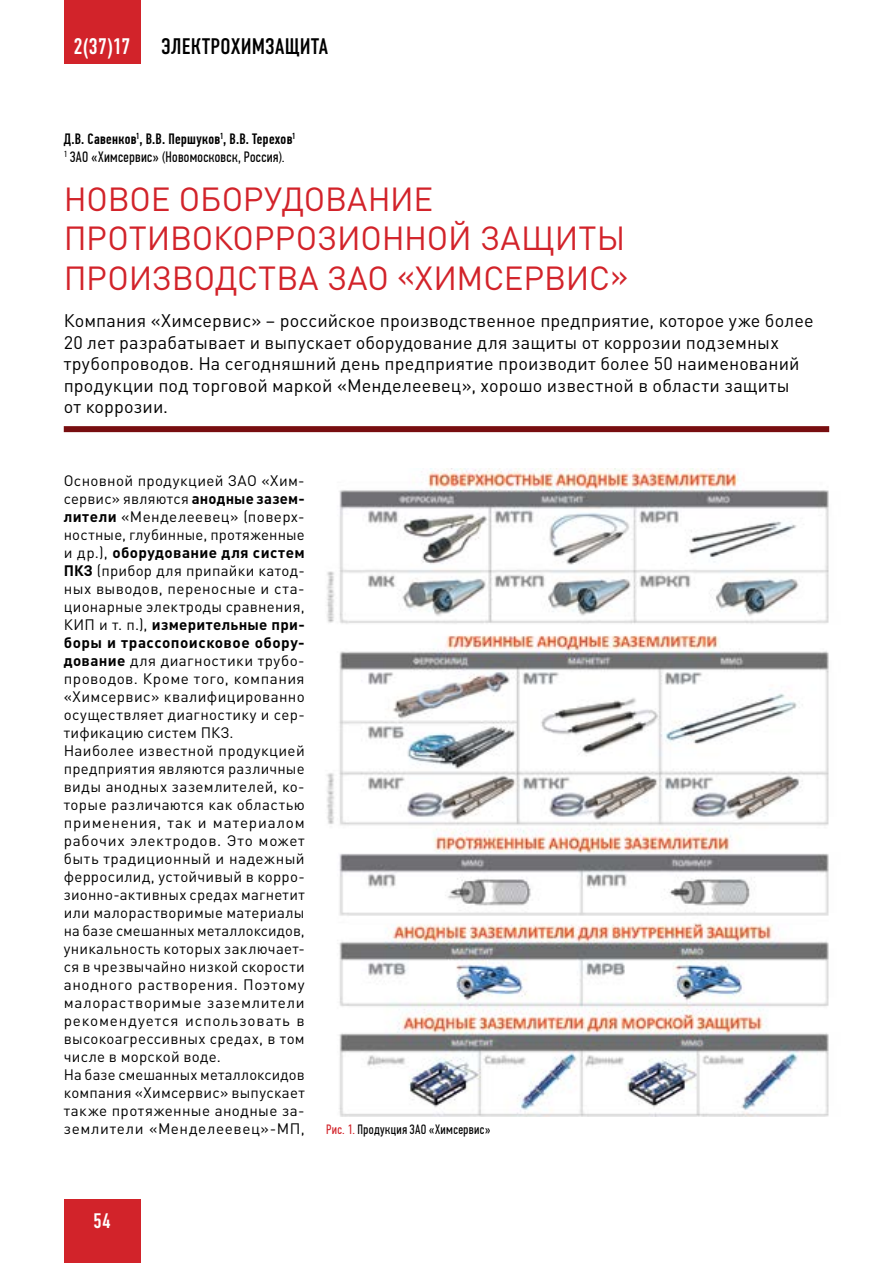
<style>
.page{position:relative;width:893px;height:1263px;background:#fff}
.page>*{position:absolute;margin:0;border:0;box-sizing:border-box;transform-origin:0 0}
.t1{font:33px/39.6px "DIN Pro";letter-spacing:-.005em;color:#d2232a}
.t2{font:22.5px "DIN Condensed C";letter-spacing:.015em;color:#000}
.t3{font:22.5px "DIN Condensed C";color:#fff}
.t4{font:21px "DIN Condensed C";color:#fff}
.t5{font:18px/21.6px "DIN Pro";letter-spacing:.005em;color:#000}
.t6{font:15px/18px "DIN Pro";letter-spacing:.025em;color:#000}
.t7{font:500 15px/18px "PF Din Text Comp Pro";letter-spacing:.02em;color:#000}
.t8{font:13.5px "PF Din Text Comp Pro";letter-spacing:.025em;color:#000}
.s1{font-weight:400}
.s2{font-weight:700}
.s3{color:#d2232a}
</style>
<div class="page">
<div style="left:64px;top:1199px;width:76px;height:64px;background:#d2232a"></div>
<div style="left:64px;top:0;width:76px;height:64px;background:#d2232a"></div>
<div style="left:64px;top:426px;width:765px;height:6px;background:#780e10"></div>
<img style="left:327px;top:468px;width:502px;height:648px">
<h2 class="t3" style="left:73px;top:34px;width:59px">2(37)17</h2>
<h2 class="t2" style="left:162px;top:34px;width:168px">ЭЛЕКТРОХИМЗАЩИТА</h2>
<p class="t7" style="left:64px;top:130px;width:233px">Д.В. Савенков<sup>1</sup>, В.В. Першуков<sup>1</sup>, В.В. Терехов<sup>1<br></sup><sup>1</sup> <span class="s1">ЗАО «Химсервис» (Новомосковск, Россия).</span></p>
<h1 class="t1" style="left:64px;top:178px;width:566px">НОВОЕ ОБОРУДОВАНИЕ<br>ПРОТИВОКОРРОЗИОННОЙ ЗАЩИТЫ<br>ПРОИЗВОДСТВА ЗАО «ХИМСЕРВИС»</h1>
<p class="t5" style="left:64px;top:309px;width:751px">Компания «Химсервис» – российское производственное предприятие, которое уже более 20 лет разрабатывает и выпускает оборудование для защиты от коррозии подземных трубопроводов. На сегодняшний день предприятие производит более 50 наименований продукции под торговой маркой «Менделеевец», хорошо известной в области защиты<br>от коррозии.</p>
<p class="t6" style="left:64px;top:471px;width:242px">Основной продукцией ЗАО «Хим&shy;сервис» являются <span class="s2">анодные зазем&shy;лители</span> «Менделеевец» (поверх&shy;ностные, глубинные, протяженные и др.), <span class="s2">оборудование для систем<br>ПКЗ</span> (прибор для припайки катод&shy;ных выводов, переносные и ста&shy;ционарные электроды сравнения,<br>КИП и т. п.), <span class="s2">измерительные при&shy;боры и трассопоисковое обору&shy;дование</span> для диагностики трубо&shy;проводов. Кроме того, компания «Химсервис» квалифицированно осуществляет диагностику и сер&shy;тификацию систем ПКЗ.<br>Наиболее известной продукцией предприятия являются различные виды анодных заземлителей, ко&shy;торые различаются как областью применения, так и материалом рабочих электродов. Это может быть традиционный и надежный ферросилид, устойчивый в корро&shy;зионно-активных средах магнетит или малорастворимые материалы на базе смешанных металлоксидов, уникальность которых заключает&shy;ся в чрезвычайно низкой скорости анодного растворения. Поэтому малорастворимые заземлители рекомендуется использовать в высокоагрессивных средах, в том числе в морской воде.<br>На базе смешанных металлоксидов компания «Химсервис» выпускает также протяженные анодные за&shy;землители «Менделеевец»-МП,</p>
<p class="t8" style="left:326px;top:1122px;width:166px"><span class="s3">Рис. 1.</span> Продукция ЗАО «Химсервис»</p>
<h3 class="t4" style="left:93px;top:1208px;width:19px">54</h3>
</div>
